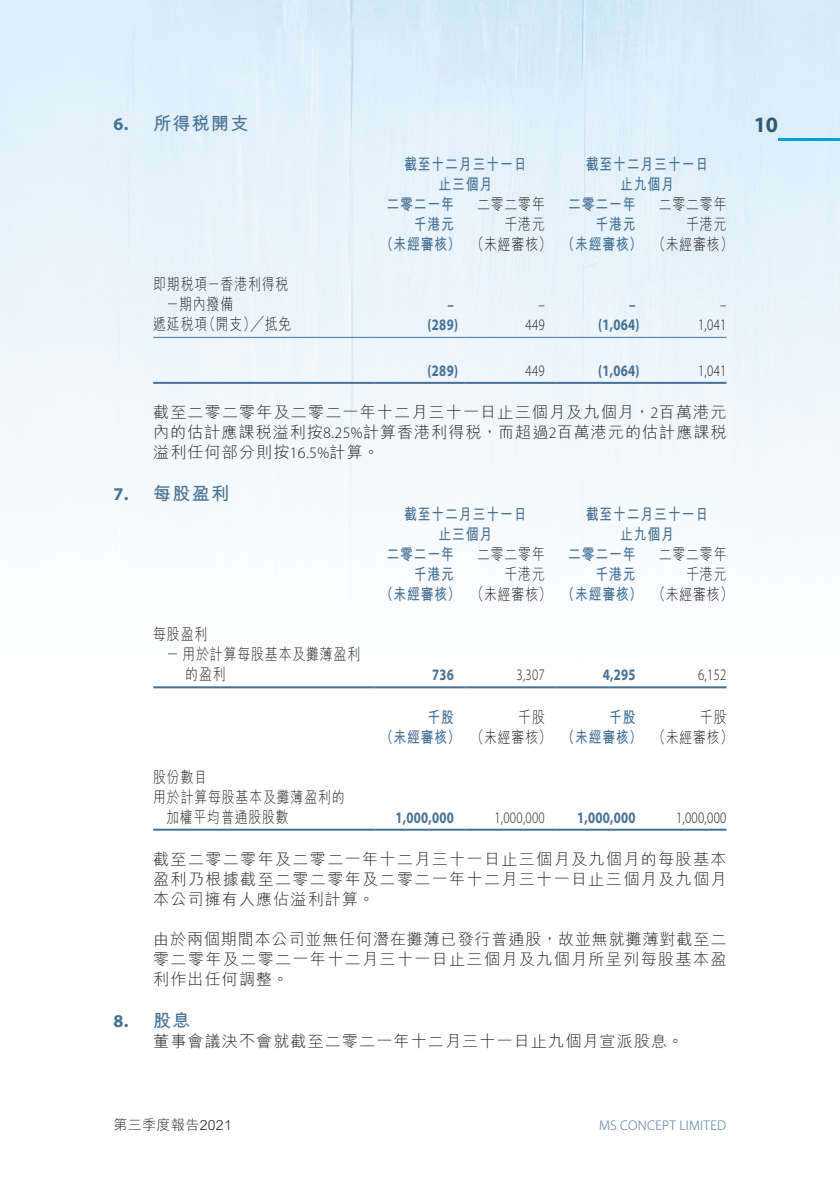
<style>
.page{position:relative;width:840px;height:1191px;background:#fff}
.page>*{position:absolute;margin:0;border:0;box-sizing:border-box;transform-origin:0 0}
.t1{font:700 22px "Myriad Pro";color:#325878}
._07_NH1{font:700 18px "M Hei HK";letter-spacing:.07em;color:#457196}
._07_NH1-2{font:700 18px "Myriad Pro";color:#457196}
._06_Notes{font:300 16px/20px "M Hei HK";letter-spacing:.07em;color:#231f20;text-align:justify}
._51_N_Table{font:300 16px "M Hei HK";letter-spacing:.07em;color:#231f20;scale:.8 1}
._51_N_Table-2{font:700 16px "M Hei HK";letter-spacing:.07em;color:#457196;scale:.8 1}
._51_N_Table-3{font:700 16px "Myriad Pro";letter-spacing:.02em;color:#457196;scale:.8 1}
._51_N_Table-4{font:300 16px "Myriad Pro";letter-spacing:.02em;color:#231f20;scale:.8 1}
.t2{font:300 14px "Myriad Pro";letter-spacing:.02em;color:#457196}
.t3{font:300 14px "M Hei HK";letter-spacing:.025em;color:#231f20}
.s1{font-family:"Myriad Pro"}
</style>
<div class="page">
<img style="left:0;top:0;width:839px;height:831px">
<hr style="left:777px;top:138px;width:62px;height:3px;background:#00a2df">
<hr style="left:153px;top:337px;width:221px;height:1px;background:#457196">
<hr style="left:374px;top:337px;width:91px;height:1px;background:#457196">
<hr style="left:465px;top:337px;width:91px;height:1px;background:#457196">
<hr style="left:556px;top:337px;width:90px;height:1px;background:#457196">
<hr style="left:646px;top:337px;width:80px;height:1px;background:#457196">
<hr style="left:153px;top:382px;width:221px;height:2px;background:#457196">
<hr style="left:374px;top:382px;width:91px;height:2px;background:#457196">
<hr style="left:465px;top:382px;width:91px;height:2px;background:#457196">
<hr style="left:556px;top:382px;width:90px;height:2px;background:#457196">
<hr style="left:646px;top:382px;width:80px;height:2px;background:#457196">
<hr style="left:153px;top:686px;width:221px;height:2px;background:#457196">
<hr style="left:374px;top:686px;width:91px;height:2px;background:#457196">
<hr style="left:465px;top:686px;width:91px;height:2px;background:#457196">
<hr style="left:556px;top:686px;width:90px;height:2px;background:#457196">
<hr style="left:646px;top:686px;width:80px;height:2px;background:#457196">
<hr style="left:153px;top:828px;width:221px;height:2px;background:#457196">
<hr style="left:374px;top:828px;width:91px;height:2px;background:#457196">
<hr style="left:465px;top:828px;width:91px;height:2px;background:#457196">
<hr style="left:556px;top:828px;width:90px;height:2px;background:#457196">
<hr style="left:646px;top:828px;width:80px;height:2px;background:#457196">
<p class="_07_NH1-2" style="left:113px;top:112px;width:17px">6.</p>
<p class="_07_NH1-2" style="left:113px;top:482px;width:17px">7.</p>
<p class="_07_NH1-2" style="left:113px;top:1009px;width:17px">8.</p>
<p class="_07_NH1" style="left:153px;top:110px;width:97px">所得稅開支</p>
<p class="_51_N_Table" style="left:153px;top:273px;width:170px">即期稅項－香港利得稅</p>
<p class="_51_N_Table" style="left:166px;top:293px;width:85px">－期內撥備</p>
<p class="_51_N_Table" style="left:203px;top:313px;width:112px">（開支）╱抵免</p>
<p class="_51_N_Table" style="left:153px;top:313px;width:69px">遞延稅項</p>
<p class="_51_N_Table-2" style="left:404px;top:152px;width:154px">截至十二月三十一日</p>
<p class="_51_N_Table-2" style="left:438px;top:172px;width:69px">止三個月</p>
<p class="_51_N_Table-2" style="left:386px;top:192px;width:86px">二零二一年</p>
<p class="_51_N_Table" style="left:477px;top:193px;width:86px">二零二零年</p>
<p class="_51_N_Table-2" style="left:585px;top:152px;width:154px">截至十二月三十一日</p>
<p class="_51_N_Table-2" style="left:619px;top:172px;width:69px">止九個月</p>
<p class="_51_N_Table" style="left:658px;top:193px;width:86px">二零二零年</p>
<p class="_51_N_Table-2" style="left:567px;top:192px;width:86px">二零二一年</p>
<p class="_51_N_Table-2" style="left:413px;top:212px;width:52px">千港元</p>
<p class="_51_N_Table" style="left:504px;top:213px;width:52px">千港元</p>
<p class="_51_N_Table-2" style="left:595px;top:212px;width:52px">千港元</p>
<p class="_51_N_Table" style="left:685px;top:213px;width:52px">千港元</p>
<p class="_51_N_Table-2" style="left:380px;top:232px;width:102px">（未經審核）</p>
<p class="_51_N_Table" style="left:471px;top:233px;width:102px">（未經審核）</p>
<p class="_51_N_Table-2" style="left:561px;top:232px;width:102px">（未經審核）</p>
<p class="_51_N_Table" style="left:652px;top:233px;width:102px">（未經審核(</p>
<p class="_51_N_Table-3" style="left:447px;top:294px;width:9px">–</p>
<p class="_51_N_Table-4" style="left:538px;top:295px;width:10px">–</p>
<p class="_51_N_Table-3" style="left:629px;top:294px;width:10px">–</p>
<p class="_51_N_Table-4" style="left:719px;top:295px;width:10px">–</p>
<p class="_51_N_Table-3" style="left:427px;top:314px;width:39px">)289(</p>
<p class="_51_N_Table-4" style="left:525px;top:315px;width:26px">449</p>
<p class="_51_N_Table-3" style="left:598px;top:314px;width:53px">)1,064(</p>
<p class="_51_N_Table-4" style="left:697px;top:315px;width:37px">1,041</p>
<p class="_51_N_Table-3" style="left:427px;top:360px;width:39px">)289(</p>
<p class="_06_Notes" style="left:153px;top:402px;width:574px">截至二零二零年及二零二一年十二月三十一日止三個月及九個月，<span class="s1">2</span>百萬港元內的估計應課稅溢利按<span class="s1">8.25%</span>計算香港利得稅，而超過<span class="s1">2</span>百萬港元的估計應課稅溢利任何部分則按<span class="s1">16.5%</span>計算。</p>
<p class="_07_NH1" style="left:153px;top:480px;width:77px">每股盈利</p>
<p class="_51_N_Table-3" style="left:598px;top:360px;width:53px">)1,064(</p>
<p class="_51_N_Table-4" style="left:525px;top:361px;width:26px">449</p>
<p class="_51_N_Table-4" style="left:697px;top:361px;width:37px">1,041</p>
<p class="_51_N_Table" style="left:153px;top:623px;width:69px">每股盈利</p>
<p class="_51_N_Table" style="left:166px;top:643px;width:244px">－用於計算每股基本及攤薄盈利</p>
<p class="_51_N_Table" style="left:185px;top:663px;width:52px">的盈利</p>
<p class="_51_N_Table" style="left:153px;top:765px;width:69px">股份數目</p>
<p class="_51_N_Table" style="left:153px;top:785px;width:240px">用於計算每股基本及攤薄盈利的</p>
<p class="_51_N_Table-2" style="left:404px;top:503px;width:154px">截至十二月三十一日</p>
<p class="_51_N_Table-2" style="left:438px;top:523px;width:69px">止三個月</p>
<p class="_51_N_Table-2" style="left:386px;top:543px;width:86px">二零二一年</p>
<p class="_51_N_Table" style="left:477px;top:543px;width:86px">二零二零年</p>
<p class="_51_N_Table-2" style="left:585px;top:503px;width:154px">截至十二月三十一日</p>
<p class="_51_N_Table-2" style="left:619px;top:523px;width:69px">止九個月</p>
<p class="_51_N_Table" style="left:658px;top:543px;width:86px">二零二零年</p>
<p class="_51_N_Table-2" style="left:567px;top:543px;width:86px">二零二一年</p>
<p class="_51_N_Table-2" style="left:413px;top:563px;width:52px">千港元</p>
<p class="_51_N_Table" style="left:504px;top:563px;width:52px">千港元</p>
<p class="_51_N_Table-2" style="left:595px;top:563px;width:52px">千港元</p>
<p class="_51_N_Table" style="left:685px;top:563px;width:52px">千港元</p>
<p class="_51_N_Table-2" style="left:380px;top:583px;width:102px">（未經審核）</p>
<p class="_51_N_Table" style="left:471px;top:583px;width:102px">（未經審核）</p>
<p class="_51_N_Table-2" style="left:561px;top:583px;width:102px">（未經審核）</p>
<p class="_51_N_Table" style="left:652px;top:583px;width:102px">（未經審核(</p>
<p class="_51_N_Table-3" style="left:432px;top:664px;width:29px">736</p>
<p class="_51_N_Table-4" style="left:516px;top:665px;width:37px">3,307</p>
<p class="_51_N_Table-3" style="left:602px;top:664px;width:42px">4,295</p>
<p class="_51_N_Table-4" style="left:697px;top:665px;width:37px">6,152</p>
<p class="_51_N_Table-2" style="left:427px;top:705px;width:35px">千股</p>
<p class="_51_N_Table" style="left:518px;top:705px;width:35px">千股</p>
<p class="_51_N_Table-2" style="left:608px;top:705px;width:35px">千股</p>
<p class="_51_N_Table" style="left:699px;top:705px;width:35px">千股</p>
<p class="_51_N_Table-2" style="left:380px;top:725px;width:102px">（未經審核）</p>
<p class="_51_N_Table" style="left:471px;top:725px;width:102px">（未經審核）</p>
<p class="_51_N_Table-2" style="left:561px;top:725px;width:102px">（未經審核）</p>
<p class="_51_N_Table" style="left:652px;top:725px;width:102px">（未經審核(</p>
<p class="_51_N_Table" style="left:166px;top:805px;width:155px">加權平均普通股股數</p>
<p class="_06_Notes" style="left:153px;top:848px;width:574px">截至二零二零年及二零二一年十二月三十一日止三個月及九個月的每股基本盈利乃根據截至二零二零年及二零二一年十二月三十一日止三個月及九個月本公司擁有人應佔溢利計算。</p>
<p class="_06_Notes" style="left:153px;top:928px;width:574px">由於兩個期間本公司並無任何潛在攤薄已發行普通股，故並無就攤薄對截至二</p>
<p class="_06_Notes" style="left:153px;top:948px;width:574px">零二零年及二零二一年十二月三十一日止三個月及九個月所呈列每股基本盈利作出任何調整。</p>
<p class="_07_NH1" style="left:153px;top:1007px;width:39px">股息</p>
<p class="_51_N_Table-3" style="left:395px;top:807px;width:75px">1,000,000</p>
<p class="_51_N_Table-4" style="left:494px;top:807px;width:65px">1,000,000</p>
<p class="_51_N_Table-3" style="left:577px;top:807px;width:75px">1,000,000</p>
<p class="_51_N_Table-4" style="left:675px;top:807px;width:65px">1,000,000</p>
<p class="_06_Notes" style="left:153px;top:1030px;width:531px">董事會議決不會就截至二零二一年十二月三十一日止九個月宣派股息。</p>
<p class="t3" style="left:113px;top:1115px;width:120px">第三季度報告2021</p>
<p class="t2" style="left:598px;top:1116px;width:129px">MS CONCEPT LIMITED</p>
<h1 class="t1" style="left:753px;top:110px;width:26px">10</h1>
</div>
